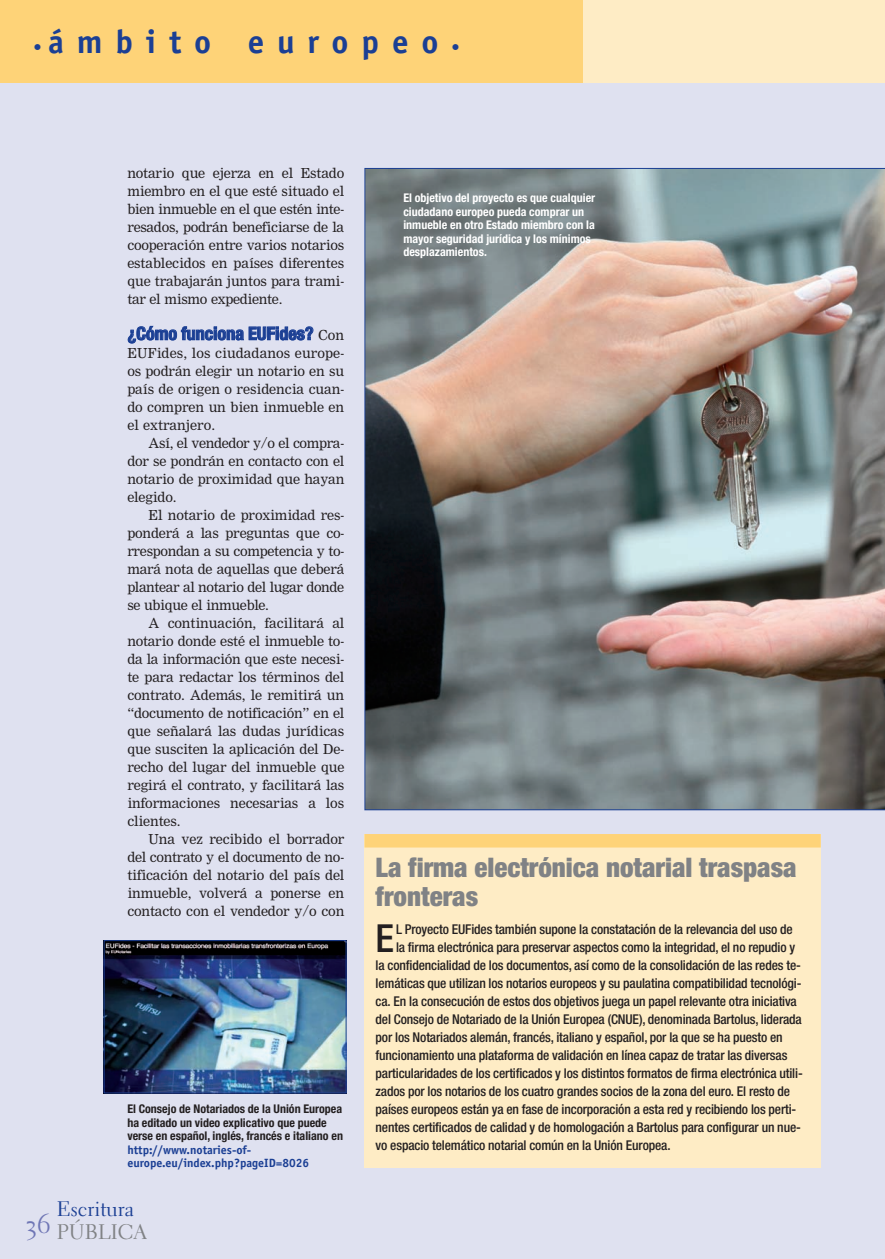
<style>
.page{position:relative;width:885px;height:1259px;background:#dfe1f0}
.page>*{position:absolute;margin:0;border:0;box-sizing:border-box;transform-origin:0 0}
.t1{font:500 condensed 38.7px "Helvetica Neue";color:#231f20}
.t2{font:700 33px "Officina Sans";letter-spacing:.39em;color:#1b3f94}
.t3{font:900 condensed 27px/28.5px "Helvetica Neue";color:#808285}
.t4{font:27px "Electra LH Regular Os F";color:#6f76b5}
.t5{font:21px "Electra LH Regular Os F";color:#1b3f94}
.t6{font:21px "Electra LH Regular Os F";color:#808285}
.t7{font:700 condensed 18px "Helvetica Neue";letter-spacing:.005em;color:#1b3f94}
.t8{font:13.5px/18px "M Nimrod";letter-spacing:-.01em;color:#231f20;text-align:justify}
.t9{font:500 condensed 13.5px "Helvetica Neue";letter-spacing:-.01em;color:#231f20}
.t10{font:700 condensed 12px/13.5px "Helvetica Neue";color:#fff}
.t11{font:700 condensed 12px/13.5px "Helvetica Neue";color:#231f20}
.t12{font:700 12px/13.5px "Officina Sans";color:#1b3f94}
.s1{font-size:16.5px}
.s2{font-family:"M Nimrod";font-weight:400;font-stretch:normal;font-size:13.5px;color:#231f20}
</style>
<div class="page">
<div style="left:0;top:0;width:584px;height:83px;background:#fed378"></div>
<div style="left:584px;top:0;width:301px;height:83px;background:#feecc5"></div>
<svg style="left:128px;top:326px;width:185px;height:18px"></svg>
<div style="left:364px;top:833px;width:457px;height:334px;background:#feecc5"></div>
<div style="left:364px;top:834px;width:457px;height:13px;background:#fed378"></div>
<img style="left:106px;top:942px;width:238px;height:149px">
<div style="left:104px;top:940px;width:242px;height:153px;border:1px solid #1b3f94"></div>
<img style="left:364px;top:168px;width:521px;height:642px">
<h2 class="t2" style="left:33px;top:30px;width:428px"><span class="s1">•</span>ámbito europeo <span class="s1">•</span></h2>
<p class="t8" style="left:127px;top:165px;width:219px">notario que ejerza en el Estado miembro en el que esté situado el bien inmueble en el que estén inte&shy;resados, podrán beneficiarse de la cooperación entre varios notarios establecidos en países diferentes que trabajarán juntos para trami&shy;tar el mismo expediente.</p>
<h3 class="t7" style="left:128px;top:327px;width:218px">¿Cómo funciona EUFides? <span class="s2">Con</span></h3>
<p class="t8" style="left:127px;top:345px;width:218px">EUFides, los ciudadanos europe&shy;os podrán elegir un notario en su país de origen o residencia cuan&shy;do compren un bien inmueble en el extranjero.</p>
<p class="t8" style="left:127px;top:435px;width:219px;text-indent:21px">Así, el vendedor y/o el compra&shy;dor se pondrán en contacto con el notario de proximidad que hayan elegido.</p>
<p class="t8" style="left:127px;top:507px;width:219px;text-indent:21px">El notario de proximidad res&shy;ponderá a las preguntas que co&shy;rrespondan a su competencia y to&shy;mará nota de aquellas que deberá plantear al notario del lugar donde se ubique el inmueble.</p>
<p class="t8" style="left:127px;top:615px;width:219px;text-indent:21px">A continuación, facilitará al notario donde esté el inmueble to&shy;da la información que este necesi&shy;te para redactar los términos del contrato. Además, le remitirá un “documento de notificación” en el que señalará las dudas jurídicas que susciten la aplicación del De&shy;recho del lugar del inmueble que regirá el contrato, y facilitará las informaciones necesarias a los clientes.</p>
<p class="t8" style="left:127px;top:831px;width:219px;text-indent:21px">Una vez recibido el borrador del contrato y el documento de no&shy;tificación del notario del país del inmueble, volverá a ponerse en contacto con el vendedor y/o con</p>
<p class="t11" style="left:127px;top:1103px;width:217px">El Consejo de Notariados de la Unión Europea ha editado un video explicativo que puede verse en español, inglés, francés e italiano en</p>
<p class="t12" style="left:127px;top:1144px;width:183px">http://www.notaries-of&shy;europe.eu/index.php?pageID=8026</p>
<h3 class="t5" style="left:57px;top:1200px;width:79px">Escritura</h3>
<h3 class="t6" style="left:57px;top:1223px;width:91px">PÚBLICA</h3>
<h3 class="t4" style="left:25px;top:1213px;width:27px">36</h3>
<p class="t10" style="left:403px;top:192px;width:193px">El objetivo del proyecto es que cualquier ciudadano europeo pueda comprar un inmueble en otro Estado miembro con la mayor seguridad jurídica y los mínimos desplazamientos.</p>
<h3 class="t3" style="left:376px;top:856px;width:423px">La firma electrónica notarial traspasa fronteras</h3>
<h1 class="t1" style="left:376px;top:924px;width:20px">E</h1>
<p class="t9" style="left:396px;top:924px;width:398px">L Proyecto EUFides también supone la constatación de la relevancia del uso de</p>
<p class="t9" style="left:396px;top:942px;width:401px">la firma electrónica para preservar aspectos como la integridad, el no repudio y</p>
<p class="t9" style="left:376px;top:960px;width:427px">la confidencialidad de los documentos, así como de la consolidación de las redes te-</p>
<p class="t9" style="left:376px;top:978px;width:427px">lemáticas que utilizan los notarios europeos y su paulatina compatibilidad tecnológi-</p>
<p class="t9" style="left:376px;top:996px;width:423px">ca. En la consecución de estos dos objetivos juega un papel relevante otra iniciativa</p>
<p class="t9" style="left:376px;top:1014px;width:428px">del Consejo de Notariado de la Unión Europea (CNUE), denominada Bartolus, liderada</p>
<p class="t9" style="left:376px;top:1032px;width:409px">por los Notariados alemán, francés, italiano y español, por la que se ha puesto en</p>
<p class="t9" style="left:376px;top:1050px;width:413px">funcionamiento una plataforma de validación en línea capaz de tratar las diversas</p>
<p class="t9" style="left:376px;top:1068px;width:429px">particularidades de los certificados y los distintos formatos de firma electrónica utili-</p>
<p class="t9" style="left:376px;top:1086px;width:416px">zados por los notarios de los cuatro grandes socios de la zona del euro. El resto de</p>
<p class="t9" style="left:376px;top:1104px;width:422px">países europeos están ya en fase de incorporación a esta red y recibiendo los perti-</p>
<p class="t9" style="left:376px;top:1122px;width:427px">nentes certificados de calidad y de homologación a Bartolus para configurar un nue-</p>
<p class="t9" style="left:376px;top:1140px;width:296px">vo espacio telemático notarial común en la Unión Europea.</p>
</div>
